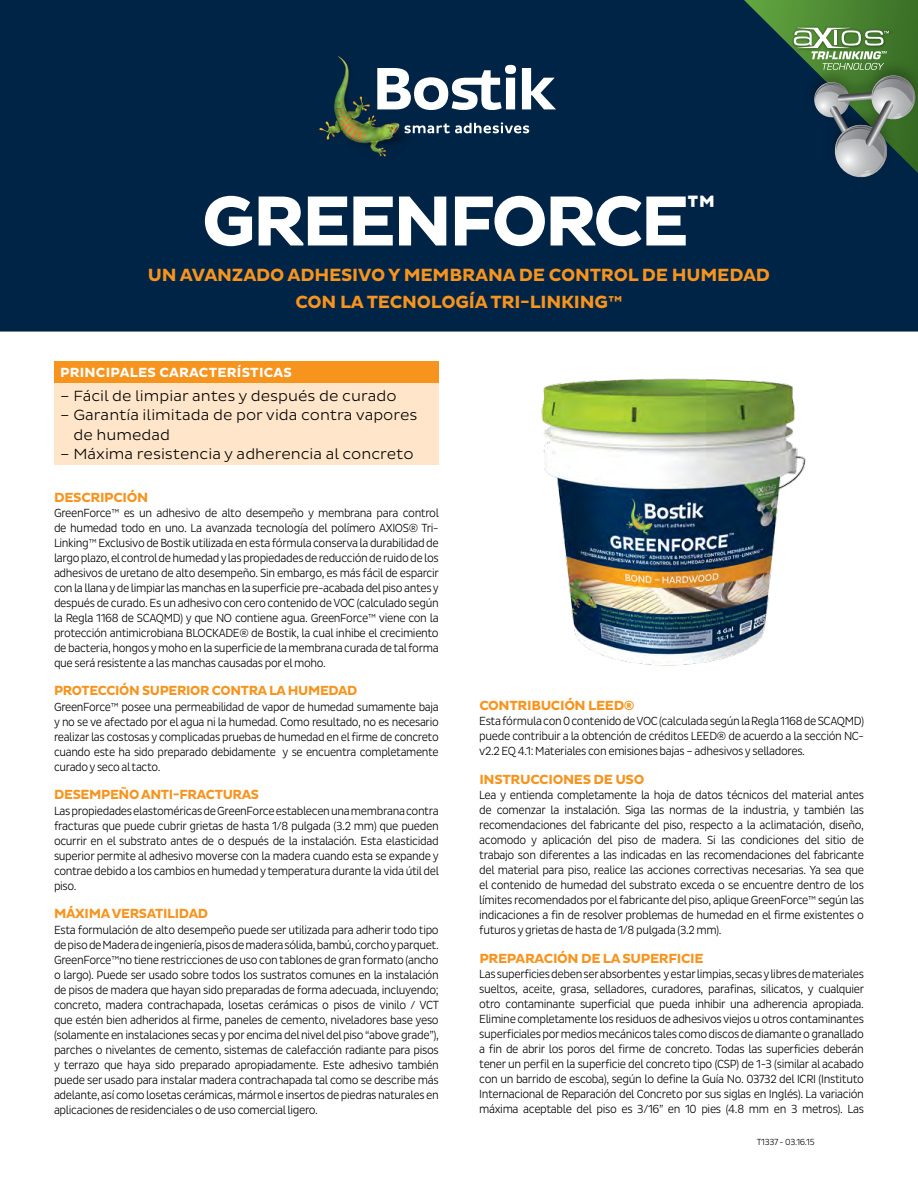
<style>
.page{position:relative;width:918px;height:1188px;background:#fff}
.page>*{position:absolute;margin:0;border:0;box-sizing:border-box;transform-origin:0 0}
.t1{font:700 72px "Pluto Sans";letter-spacing:-.05em;color:#fff}
.t2{font:700 18px/27px "Pluto Sans";letter-spacing:-.01em;color:#f7941e;text-align:center}
.t3{font:300 15px/19.5px "Pluto Sans";color:#000}
.t4{font:700 13.5px "Pluto Sans";letter-spacing:-.025em;color:#f7941e}
.t5{font:700 13.5px "Pluto Sans";letter-spacing:-.025em;color:#f7941e;scale:.96 1}
.t6{font:700 13.5px "Pluto Sans";letter-spacing:.015em;color:#fff}
.t7{font:300 12px/15px "Pluto Sans Cond";letter-spacing:-.03em;color:#000;text-align:justify}
.t8{font:300 12px/15px "Pluto Sans Cond";letter-spacing:-.03em;color:#000;text-align:justify;scale:.96 1}
.t9{font:300 9px "Pluto Sans Cond";letter-spacing:-.03em;color:#000}
</style>
<div class="page">
<div style="left:0;top:0;width:918px;height:332px;background:#002446"></div>
<svg style="left:417px;top:122px;width:112px;height:11px"></svg>
<svg style="left:417px;top:65px;width:139px;height:45px"></svg>
<img style="left:319px;top:52px;width:98px;height:108px">
<svg style="left:717px;top:0;width:201px;height:200px"></svg>
<div style="left:54px;top:361px;width:385px;height:22px;background:#f7941e"></div>
<div style="left:54px;top:383px;width:385px;height:82px;background:#ffe6ca"></div>
<img style="left:541px;top:378px;width:265px;height:288px">
<h1 class="t1" style="left:202px;top:180px;width:516px">GREENFORCE<sup>™</sup></h1>
<h2 class="t2" style="left:148px;top:262px;width:624px">UN AVANZADO ADHESIVO Y MEMBRANA DE CONTROL DE HUMEDAD<br>CON LA TECNOLOGÍA TRI-LINKING™</h2>
<p class="t6" style="left:60px;top:365px;width:233px">PRINCIPALES CARACTERÍSTICAS</p>
<p class="t3" style="left:60px;top:386px;width:338px">– Fácil de limpiar antes y después de curado</p>
<p class="t3" style="left:74px;top:405px;width:346px;text-indent:-14px">– Garantía ilimitada de por vida contra vapores de humedad</p>
<p class="t3" style="left:60px;top:444px;width:355px">– Máxima resistencia y adherencia al concreto</p>
<p class="t4" style="left:54px;top:489px;width:96px">DESCRIPCIÓN</p>
<p class="t7" style="left:54px;top:505px;width:387px">GreenForce™ es un adhesivo de alto desempeño y membrana para control de humedad todo en uno. La avanzada tecnología del polímero AXIOS® Tri-Linking™ Exclusivo de Bostik utilizada en esta fórmula conserva la durabilidad de largo plazo, el control de humedad y las propiedades de reducción de ruido de los adhesivos de uretano de alto desempeño. Sin embargo, es más fácil de esparcir con la llana y de limpiar las manchas en la superficie pre-acabada del piso antes y después de curado. Es un adhesivo con cero contenido de VOC (calculado según la Regla 1168 de SCAQMD) y que NO contiene agua. GreenForce™ viene con la protección antimicrobiana BLOCKADE® de Bostik, la cual inhibe el crecimiento de bacteria, hongos y moho en la superficie de la membrana curada de tal forma que será resistente a las manchas causadas por el moho.</p>
<p class="t5" style="left:54px;top:683px;width:318px">PROTECCIÓN SUPERIOR CONTRA LA HUMEDAD</p>
<p class="t8" style="left:54px;top:699px;width:402px">GreenForce™ posee una permeabilidad de vapor de humedad sumamente baja y no se ve afectado por el agua ni la humedad. Como resultado, no es necesario realizar las costosas y complicadas pruebas de humedad en el firme de concreto cuando este ha sido preparado debidamente y se encuentra completamente curado y seco al tacto.</p>
<p class="t4" style="left:54px;top:787px;width:207px">DESEMPEÑO ANTI-FRACTURAS</p>
<p class="t7" style="left:54px;top:803px;width:387px">Las propiedades elastoméricas de GreenForce establecen una membrana contra fracturas que puede cubrir grietas de hasta 1/8 pulgada (3.2 mm) que pueden ocurrir en el substrato antes de o después de la instalación. Esta elasticidad superior permite al adhesivo moverse con la madera cuando esta se expande y contrae debido a los cambios en humedad y temperatura durante la vida útil del piso.</p>
<p class="t4" style="left:54px;top:906px;width:156px">MÁXIMA VERSATILIDAD</p>
<p class="t7" style="left:54px;top:922px;width:387px">Esta formulación de alto desempeño puede ser utilizada para adherir todo tipo de piso de Madera de ingeniería, pisos de madera sólida, bambú, corcho y parquet.<br>GreenForce™no tiene restricciones de uso con tablones de gran formato (ancho o largo). Puede ser usado sobre todos los sustratos comunes en la instalación de pisos de madera que hayan sido preparadas de forma adecuada, incluyendo; concreto, madera contrachapada, losetas cerámicas o pisos de vinilo / VCT que estén bien adheridos al firme, paneles de cemento, niveladores base yeso (solamente en instalaciones secas y por encima del nivel del piso “above grade”), parches o nivelantes de cemento, sistemas de calefacción radiante para pisos y terrazo que haya sido preparado apropiadamente. Este adhesivo también puede ser usado para instalar madera contrachapada tal como se describe más adelante, así como losetas cerámicas, mármol e insertos de piedras naturales en aplicaciones de residenciales o de uso comercial ligero.</p>
<p class="t4" style="left:479px;top:698px;width:157px">CONTRIBUCIÓN LEED®</p>
<p class="t7" style="left:479px;top:714px;width:386px">Esta fórmula con 0 contenido de VOC (calculada según la Regla 1168 de SCAQMD) puede contribuir a la obtención de créditos LEED® de acuerdo a la sección NC&shy;v2.2 EQ 4.1: Materiales con emisiones bajas – adhesivos y selladores.</p>
<p class="t4" style="left:479px;top:772px;width:167px">INSTRUCCIONES DE USO</p>
<p class="t7" style="left:479px;top:788px;width:386px">Lea y entienda completamente la hoja de datos técnicos del material antes de comenzar la instalación. Siga las normas de la industria, y también las recomendaciones del fabricante del piso, respecto a la aclimatación, diseño, acomodo y aplicación del piso de madera. Si las condiciones del sitio de trabajo son diferentes a las indicadas en las recomendaciones del fabricante del material para piso, realice las acciones correctivas necesarias. Ya sea que el contenido de humedad del substrato exceda o se encuentre dentro de los límites recomendados por el fabricante del piso, aplique GreenForce™ según las indicaciones a fin de resolver problemas de humedad en el firme existentes o futuros y grietas de hasta de 1/8 pulgada (3.2 mm).</p>
<p class="t4" style="left:479px;top:951px;width:226px">PREPARACIÓN DE LA SUPERFICIE</p>
<p class="t7" style="left:479px;top:967px;width:386px">Las superficies deben ser absorbentes y estar limpias, secas y libres de materiales sueltos, aceite, grasa, selladores, curadores, parafinas, silicatos, y cualquier otro contaminante superficial que pueda inhibir una adherencia apropiada.<br>Elimine completamente los residuos de adhesivos viejos u otros contaminantes superficiales por medios mecánicos tales como discos de diamante o granallado a fin de abrir los poros del firme de concreto. Todas las superficies deberán tener un perfil en la superficie del concreto tipo (CSP) de 1-3 (similar al acabado con un barrido de escoba), según lo define la Guía No. 03732 del ICRI (Instituto Internacional de Reparación del Concreto por sus siglas en Inglés). La variación máxima aceptable del piso es 3/16” en 10 pies (4.8 mm en 3 metros). Las</p>
<p class="t9" style="left:757px;top:1137px;width:59px">T1337 - 03.16.15</p>
</div>
